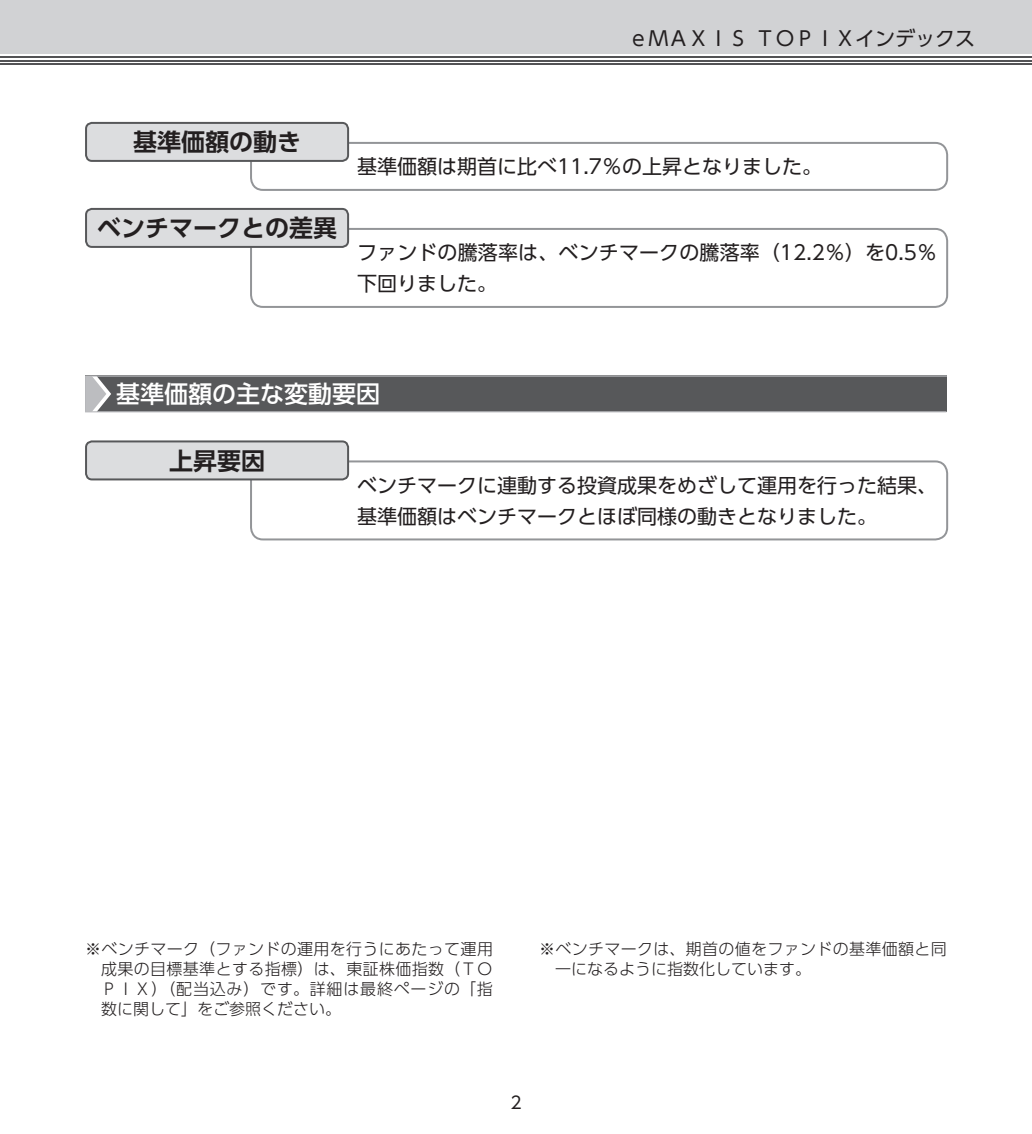
<style>
.page{position:relative;width:1032px;height:1134px;background:#fff}
.page>*{position:absolute;margin:0;border:0;box-sizing:border-box;transform-origin:0 0}
.t1{font:24px "UD Shin Go Pro De Bold 90 msp RKSJ H";color:#231f20}
.t2{font:24px "UD Shin Go Pro Medium 90 msp RKSJ H";color:#fff}
.t3{font:20px/31px "UD Shin Go Pro Regular 90 msp RKSJ H";color:#231f20}
.t4{font:17px "UD Shin Go Pro Regular 90 msp RKSJ H";color:#231f20}
.t5{font:16px/20px "UD Shin Go Pro Light 90 msp RKSJ H";letter-spacing:.02em;color:#231f20;text-align:justify}
</style>
<div class="page">
<div style="left:0;top:0;width:1032px;height:54px;background:#d1d2d4"></div>
<hr style="left:0;top:63px;width:1032px;height:2px;background:#535355">
<hr style="left:0;top:60px;width:1032px;height:1px;background:#535355">
<hr style="left:0;top:56px;width:1032px;height:2px;background:#535355">
<div style="left:85px;top:376px;width:862px;height:36px;background:#57585a"></div>
<hr style="left:85px;top:411px;width:861px;height:1px;background:#bcbdc0">
<hr style="left:85px;top:375px;width:862px;height:2px;background:#bcbdc0">
<svg style="left:85px;top:376px;width:26px;height:36px"></svg>
<div style="left:250px;top:142px;width:698px;height:49px;border:2px solid #939598;border-radius:12px"></div>
<div style="left:86px;top:123px;width:262px;height:38px;background:#dcdddf;border-radius:6px"></div>
<div style="left:85px;top:122px;width:264px;height:40px;border:2px solid #57585a;border-radius:6px"></div>
<div style="left:250px;top:460px;width:698px;height:80px;border:2px solid #939598;border-radius:12px"></div>
<div style="left:86px;top:441px;width:262px;height:38px;background:#dcdddf;border-radius:6px"></div>
<div style="left:85px;top:440px;width:264px;height:40px;border:2px solid #57585a;border-radius:6px"></div>
<div style="left:250px;top:228px;width:698px;height:80px;border:2px solid #939598;border-radius:12px"></div>
<div style="left:86px;top:209px;width:262px;height:38px;background:#dcdddf;border-radius:6px"></div>
<div style="left:85px;top:208px;width:264px;height:40px;border:2px solid #57585a;border-radius:6px"></div>
<p class="t3" style="left:628px;top:26px;width:348px">ｅＭＡＸＩＳ ＴＯＰＩＸインデックス</p>
<p class="t1" style="left:133px;top:133px;width:170px">基準価額の動き</p>
<p class="t1" style="left:97px;top:219px;width:242px">ベンチマークとの差異</p>
<p class="t3" style="left:357px;top:154px;width:466px">基準価額は期首に比べ11.7％の上昇となりました。</p>
<p class="t3" style="left:357px;top:240px;width:581px">ファンドの騰落率は、ベンチマークの騰落率（12.2％）を0.5％下回りました。</p>
<p class="t2" style="left:116px;top:385px;width:266px">基準価額の主な変動要因</p>
<p class="t1" style="left:169px;top:451px;width:98px">上昇要因</p>
<p class="t3" style="left:357px;top:472px;width:581px">ベンチマークに連動する投資成果をめざして運用を行った結果、基準価額はベンチマークとほぼ同様の動きとなりました。</p>
<p class="t5" style="left:101px;top:941px;width:393px;text-indent:-16px">※ベンチマーク（ファンドの運用を行うにあたって運用成果の目標基準とする指標）は、東証株価指数（ＴＯＰＩＸ）（配当込み）です。詳細は最終ページの「指数に関して」をご参照ください。</p>
<p class="t5" style="left:555px;top:941px;width:393px;text-indent:-16px">※ベンチマークは、期首の値をファンドの基準価額と同一になるように指数化しています。</p>
<p class="t4" style="left:510px;top:1096px;width:13px">2</p>
</div>
